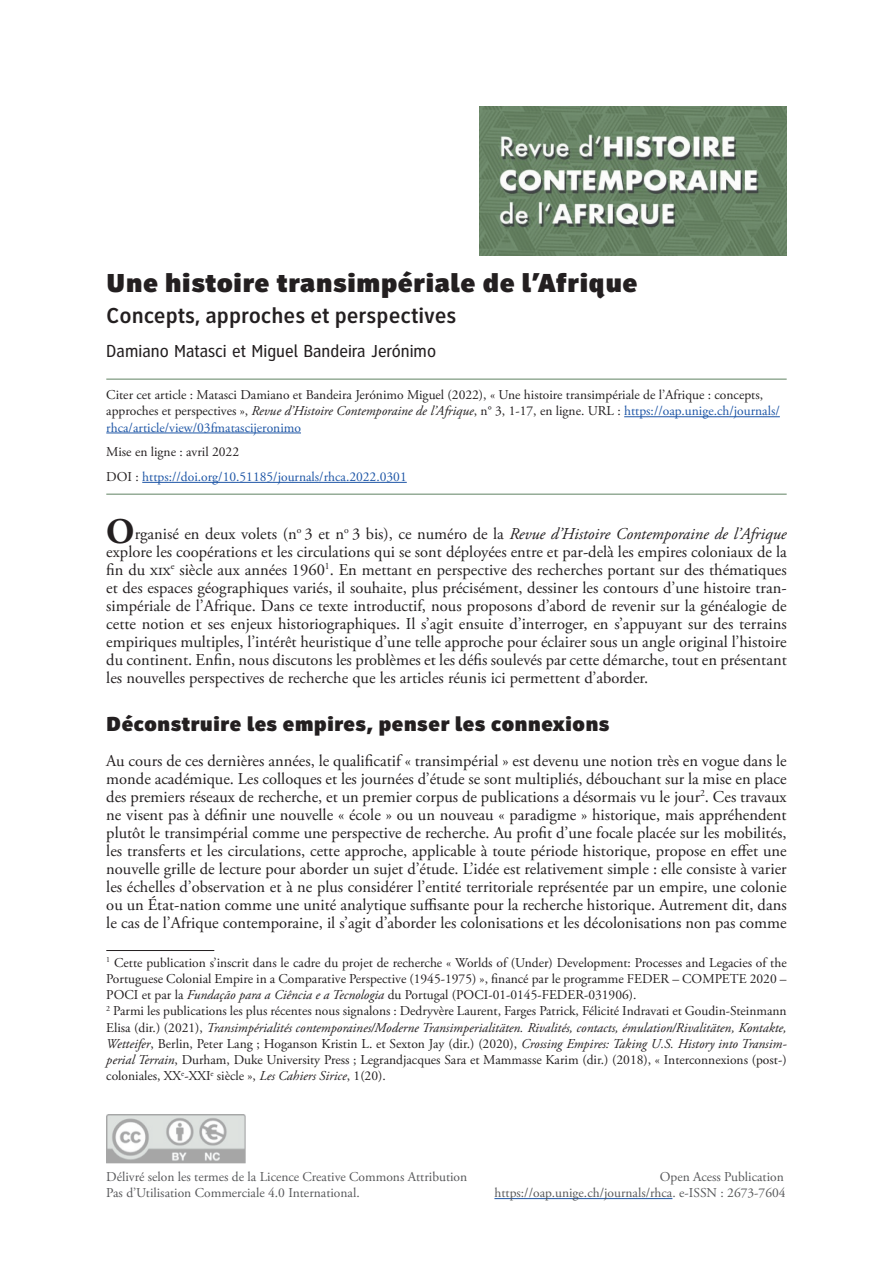
<style>
.page{position:relative;width:893px;height:1263px;background:#fff}
.page>*{position:absolute;margin:0;border:0;box-sizing:border-box;transform-origin:0 0}
.t1{font:900 27px "Clearview Text Cond";color:#231f20}
.t2{font:500 22.5px "Clearview Text Cond";color:#231f20}
.t3{font:900 21px "Clearview Text Cond";color:#231f20}
.t4{font:18px "Clearview Text Cond";color:#231f20}
.t5{font:16.5px/18px "Adobe Garamond Pro";color:#231f20;text-align:justify}
.t6{font:13.5px/16.2px "Adobe Garamond Pro";color:#231f20}
.t7{font:13.5px "Adobe Garamond Pro";color:#57585a}
.t8{font:13.5px/24.8px "Adobe Garamond Pro";color:#1e56a6}
.s1{font-style:italic}
.s2{color:#1e56a6}
.s3{color:#231f20}
.s4{font-weight:700;font-size:36px}
</style>
<div class="page">
<hr style="left:106px;top:379px;width:681px;height:1px;background:#608362">
<hr style="left:624px;top:416px;width:156px;height:1px;background:#1e56a6">
<hr style="left:106px;top:433px;width:195px;height:1px;background:#1e56a6">
<hr style="left:106px;top:494px;width:681px;height:1px;background:#608362">
<hr style="left:142px;top:482px;width:265px;height:1px;background:#1e56a6">
<hr style="left:106px;top:950px;width:108px;height:1px;background:#231f20">
<img style="left:480px;top:106px;width:307px;height:150px">
<hr style="left:494px;top:1198px;width:178px;height:1px;background:#1e56a6">
<img style="left:106px;top:1114px;width:140px;height:49px">
<h1 class="t1" style="left:106px;top:266px;width:533px">Une histoire transimpériale de l’Afrique</h1>
<h2 class="t2" style="left:106px;top:303px;width:352px">Concepts, approches et perspectives</h2>
<p class="t4" style="left:106px;top:342px;width:331px">Damiano Matasci et Miguel Bandeira Jerónimo</p>
<p class="t6" style="left:106px;top:387px;width:675px">Citer cet article : Matasci Damiano et Bandeira Jerónimo Miguel (2022), « Une histoire transimpériale de l’Afrique : concepts, approches et perspectives », <span class="s1">Revue d’Histoire Contemporaine de l’Afrique</span>, n° 3, 1-17, en ligne. URL : <span class="s2">https://oap.unige.ch/journals/ rhca/article/view/03fmatascijeronimo</span></p>
<p class="t8" style="left:106px;top:440px;width:302px"><span class="s3">Mise en ligne : avril 2022<br>DOI :</span> https://doi.org/10.51185/journals/rhca.2022.0301</p>
<p class="t5" style="left:106px;top:525px;width:682px"><span class="s4">O</span>rganisé en deux volets (n<sup>o</sup> 3 et n<sup>o</sup> 3 bis), ce numéro de la <span class="s1">Revue d’Histoire Contemporaine de l’Afrique </span>explore les coopérations et les circulations qui se sont déployées entre et par-delà les empires coloniaux de la fin du xix<sup>e</sup> siècle aux années 1960<sup>1</sup>. En mettant en perspective des recherches portant sur des thématiques et des espaces géographiques variés, il souhaite, plus précisément, dessiner les contours d’une histoire tran&shy;simpériale de l’Afrique. Dans ce texte introductif, nous proposons d’abord de revenir sur la généalogie de cette notion et ses enjeux historiographiques. Il s’agit ensuite d’interroger, en s’appuyant sur des terrains empiriques multiples, l’intérêt heuristique d’une telle approche pour éclairer sous un angle original l’histoire du continent. Enfin, nous discutons les problèmes et les défis soulevés par cette démarche, tout en présentant les nouvelles perspectives de recherche que les articles réunis ici permettent d’aborder.</p>
<p class="t3" style="left:106px;top:711px;width:505px">Déconstruire les empires, penser les connexions</p>
<p class="t5" style="left:106px;top:752px;width:682px">Au cours de ces dernières années, le qualificatif « transimpérial » est devenu une notion très en vogue dans le monde académique. Les colloques et les journées d’étude se sont multipliés, débouchant sur la mise en place des premiers réseaux de recherche, et un premier corpus de publications a désormais vu le jour<sup>2</sup>. Ces travaux ne visent pas à définir une nouvelle « école » ou un nouveau « paradigme » historique, mais appréhendent plutôt le transimpérial comme une perspective de recherche. Au profit d’une focale placée sur les mobilités, les transferts et les circulations, cette approche, applicable à toute période historique, propose en effet une nouvelle grille de lecture pour aborder un sujet d’étude. L’idée est relativement simple : elle consiste à varier les échelles d’observation et à ne plus considérer l’entité territoriale représentée par un empire, une colonie ou un État-nation comme une unité analytique suffisante pour la recherche historique. Autrement dit, dans le cas de l’Afrique contemporaine, il s’agit d’aborder les colonisations et les décolonisations non pas comme</p>
<p class="t6" style="left:106px;top:955px;width:682px"><sup>1</sup> Cette publication s’inscrit dans le cadre du projet de recherche « Worlds of (Under) Development: Processes and Legacies of the Portuguese Colonial Empire in a Comparative Perspective (1945-1975) », financé par le programme FEDER – COMPETE 2020 – POCI et par la <span class="s1">Fundação para a Ciência e a Tecnologia</span> du Portugal (POCI-01-0145-FEDER-031906).<br><sup>2</sup> Parmi les publications les plus récentes nous signalons : Dedryvère Laurent, Farges Patrick, Félicité Indravati et Goudin-Steinmann Elisa (dir.) (2021), <span class="s1">Transimpérialités contemporaines/Moderne Transimperialitäten. Rivalités, contacts, émulation/Rivalitäten, Kontakte, Wetteifer</span>, Berlin, Peter Lang ; Hoganson Kristin L. et Sexton Jay (dir.) (2020), <span class="s1">Crossing Empires: Taking U.S. History into Transim&shy;perial Terrain</span>, Durham, Duke University Press ; Legrandjacques Sara et Mammasse Karim (dir.) (2018), « Interconnexions (post-) coloniales, XX<sup>e</sup>-XXI<sup>e</sup> siècle », <span class="s1">Les Cahiers Sirice</span>, 1(20).</p>
<p class="t7" style="left:106px;top:1169px;width:362px">Délivré selon les termes de la Licence Creative Commons Attribution</p>
<p class="t7" style="left:660px;top:1169px;width:125px">Open Acess Publication</p>
<p class="t7" style="left:106px;top:1185px;width:255px">Pas d’Utilisation Commerciale 4.0 International.</p>
<p class="t7" style="left:494px;top:1185px;width:293px">https://oap.unige.ch/journals/rhca. e-ISSN : 2673-7604</p>
</div>
